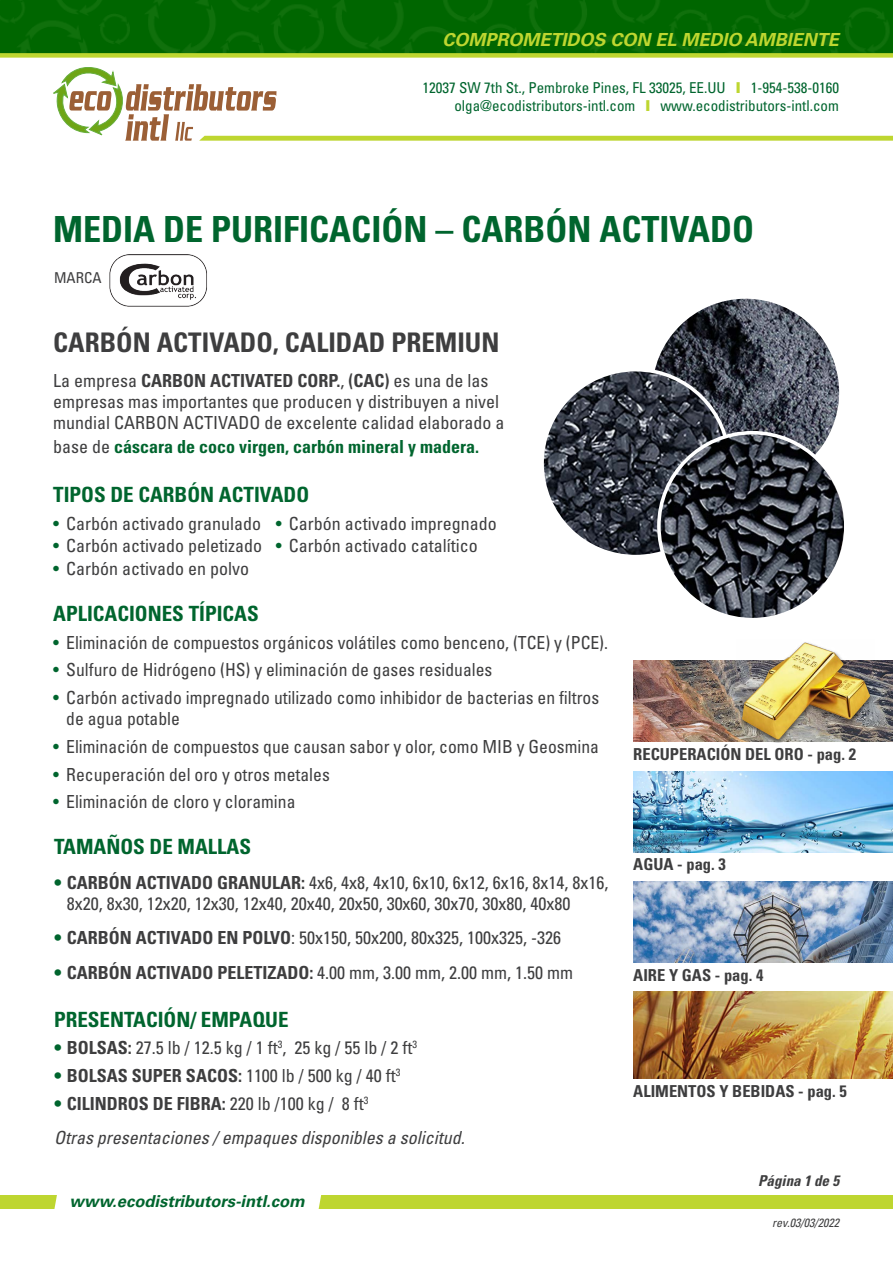
<style>
.page{position:relative;width:893px;height:1263px;background:#fff}
.page>*{position:absolute;margin:0;border:0;box-sizing:border-box;transform-origin:0 0}
.t1{font:700 condensed 36px "Univers LT Std";color:#00652e}
.t2{font:700 condensed 27px "Univers LT Std";color:#3e3e3f}
.t3{font:700 condensed 21px "Univers LT Std";color:#00652e}
.t4{font:condensed 18px/21px "Univers LT Std";color:#3e3e3f}
.t5{font:700 condensed 18px "Univers LT Std";color:#3e3e3f}
.t6{font:italic condensed 18px "Univers LT Std";color:#3e3e3f}
.t7{font:700 condensed 18px "Univers LT Std";color:#00652e}
.t8{font:italic 700 18px "Univers LT Std";color:#bed630}
.t9{font:700 condensed 16.5px "Univers LT Std";color:#3e3e3f}
.t10{font:italic 700 16.5px "Univers LT Std";color:#00652e}
.t11{font:condensed 15px/18px "Univers LT Std";color:#00652e;text-align:right}
.t12{font:italic 700 condensed 15px "Univers LT Std";color:#3e3e3f}
.t13{font:condensed 15px "Univers LT Std";color:#3e3e3f}
.t14{font:italic condensed 12px "Univers LT Std";color:#3e3e3f}
.s1{font-weight:900;font-stretch:normal;color:#bed630}
.s2{font-weight:700}
.s3{font-weight:400;color:#3e3e3f}
.s4{color:#00652e}
.s5{font-weight:700;color:#00652e}
.s6{font-weight:400}
</style>
<div class="page">
<div style="left:0;top:1195px;width:893px;height:13px;background:#bed630"></div>
<div style="left:53px;top:1195px;width:270px;height:14px;background:#fff"></div>
<img style="left:0;top:0;width:893px;height:53px">
<div style="left:0;top:53px;width:893px;height:5px;background:#bed630"></div>
<svg style="left:53px;top:67px;width:840px;height:74px"></svg>
<img style="left:109px;top:255px;width:98px;height:51px">
<img style="left:633px;top:660px;width:260px;height:81px">
<img style="left:633px;top:881px;width:260px;height:81px">
<img style="left:633px;top:771px;width:260px;height:81px">
<img style="left:633px;top:992px;width:260px;height:86px">
<img style="left:737px;top:642px;width:138px;height:100px">
<img style="left:652px;top:299px;width:187px;height:187px;border-radius:93px">
<img style="left:542px;top:370px;width:187px;height:187px;border-radius:93px">
<img style="left:659px;top:433px;width:187px;height:187px;border-radius:93px">
<div style="left:657px;top:431px;width:191px;height:190px;border:4px solid #fff;border-radius:50%"></div>
<p class="t8" style="left:443px;top:29px;width:398px">COMPROMETIDOS CON EL MEDIO AMBIENTE</p>
<p class="t11" style="left:422px;top:78px;width:418px">12037 SW 7th St., Pembroke Pines, FL 33025, EE.UU <span class="s1">I</span> 1-954-538-0160 olga@ecodistributors-intl.com <span class="s1">I</span> www.ecodistributors-intl.com</p>
<p class="t1" style="left:53px;top:207px;width:702px">MEDIA DE PURIFICACIÓN – CARBÓN ACTIVADO</p>
<p class="t13" style="left:54px;top:268px;width:49px">MARCA</p>
<p class="t2" style="left:53px;top:326px;width:448px">CARBÓN ACTIVADO, CALIDAD PREMIUN</p>
<p class="t4" style="left:53px;top:370px;width:453px">La empresa <span class="s2">CARBON ACTIVATED CORP.</span>, <span class="s2">(CAC)</span> es una de las empresas mas importantes que producen y distribuyen a nivel mundial CARBON ACTIVADO de excelente calidad elaborado a</p>
<p class="t7" style="left:53px;top:435px;width:427px"><span class="s3">base de</span> cáscara de coco virgen, carbón mineral y madera.</p>
<p class="t3" style="left:53px;top:482px;width:257px">TIPOS DE CARBÓN ACTIVADO</p>
<p class="t4" style="left:53px;top:512px;width:209px"><span class="s4">•</span> Carbón activado granulado</p>
<p class="t4" style="left:53px;top:535px;width:210px"><span class="s4">•</span> Carbón activado peletizado</p>
<p class="t4" style="left:53px;top:557px;width:197px"><span class="s4">•</span> Carbón activado en polvo</p>
<p class="t4" style="left:276px;top:512px;width:222px"><span class="s4">•</span> Carbón activado impregnado</p>
<p class="t4" style="left:276px;top:535px;width:203px"><span class="s4">•</span> Carbón activado catalítico</p>
<p class="t3" style="left:53px;top:600px;width:207px">APLICACIONES TÍPICAS</p>
<p class="t4" style="left:53px;top:631px;width:556px"><span class="s4">•</span> Eliminación de compuestos orgánicos volátiles como benceno, (TCE) y (PCE).</p>
<p class="t4" style="left:53px;top:659px;width:441px"><span class="s4">•</span> Sulfuro de Hidrógeno (HS) y eliminación de gases residuales</p>
<p class="t4" style="left:66px;top:687px;width:535px;text-indent:-13px"><span class="s4">•</span> Carbón activado impregnado utilizado como inhibidor de bacterias en filtros de agua potable</p>
<p class="t4" style="left:53px;top:736px;width:547px"><span class="s4">•</span> Eliminación de compuestos que causan sabor y olor, como MIB y Geosmina</p>
<p class="t4" style="left:53px;top:763px;width:278px"><span class="s4">•</span> Recuperación del oro y otros metales</p>
<p class="t4" style="left:53px;top:791px;width:244px"><span class="s4">•</span> Eliminación de cloro y cloramina</p>
<p class="t3" style="left:54px;top:834px;width:199px">TAMAÑOS DE MALLAS</p>
<p class="t4" style="left:67px;top:871px;width:543px;text-indent:-13px"><span class="s5">•</span> <span class="s2">CARBÓN ACTIVADO GRANULAR:</span> 4x6, 4x8, 4x10, 6x10, 6x12, 6x16, 8x14, 8x16,<br>8x20, 8x30, 12x20, 12x30, 12x40, 20x40, 20x50, 30x60, 30x70, 30x80, 40x80</p>
<p class="t4" style="left:54px;top:927px;width:508px"><span class="s5">•</span> <span class="s2">CARBÓN ACTIVADO EN POLVO</span>: 50x150, 50x200, 80x325, 100x325, -326</p>
<p class="t4" style="left:54px;top:961px;width:521px"><span class="s5">•</span> <span class="s2">CARBÓN ACTIVADO PELETIZADO:</span> 4.00 mm, 3.00 mm, 2.00 mm, 1.50 mm</p>
<p class="t3" style="left:54px;top:1006px;width:236px">PRESENTACIÓN/ EMPAQUE</p>
<p class="t4" style="left:54px;top:1037px;width:365px"><span class="s5">•</span> <span class="s2">BOLSAS:</span> 27.5 lb / 12.5 kg / 1 ft<sup>3</sup>, 25 kg / 55 lb / 2 ft<sup>3</sup></p>
<p class="t5" style="left:54px;top:1065px;width:348px"><span class="s4">•</span> BOLSAS SUPER SACOS: <span class="s6">1100 lb / 500 kg / 40 ft</span><sup>3</sup></p>
<p class="t5" style="left:54px;top:1092px;width:316px"><span class="s4">•</span> CILINDROS DE FIBRA: <span class="s6">220 lb /100 kg / 8 ft</span><sup>3</sup></p>
<p class="t6" style="left:54px;top:1126px;width:412px">Otras presentaciones / empaques disponibles a solicitud.</p>
<p class="t10" style="left:70px;top:1192px;width:237px">www.ecodistributors-intl.com</p>
<p class="t9" style="left:633px;top:744px;width:224px">RECUPERACIÓN DEL ORO - pag. 2</p>
<p class="t9" style="left:633px;top:854px;width:94px">AGUA - pag. 3</p>
<p class="t9" style="left:633px;top:965px;width:132px">AIRE Y GAS - pag. 4</p>
<p class="t9" style="left:633px;top:1081px;width:215px">ALIMENTOS Y BEBIDAS - pag. 5</p>
<p class="t12" style="left:758px;top:1172px;width:82px">Página 1 de 5</p>
<p class="t14" style="left:772px;top:1215px;width:68px">rev.03/03/2022</p>
</div>
